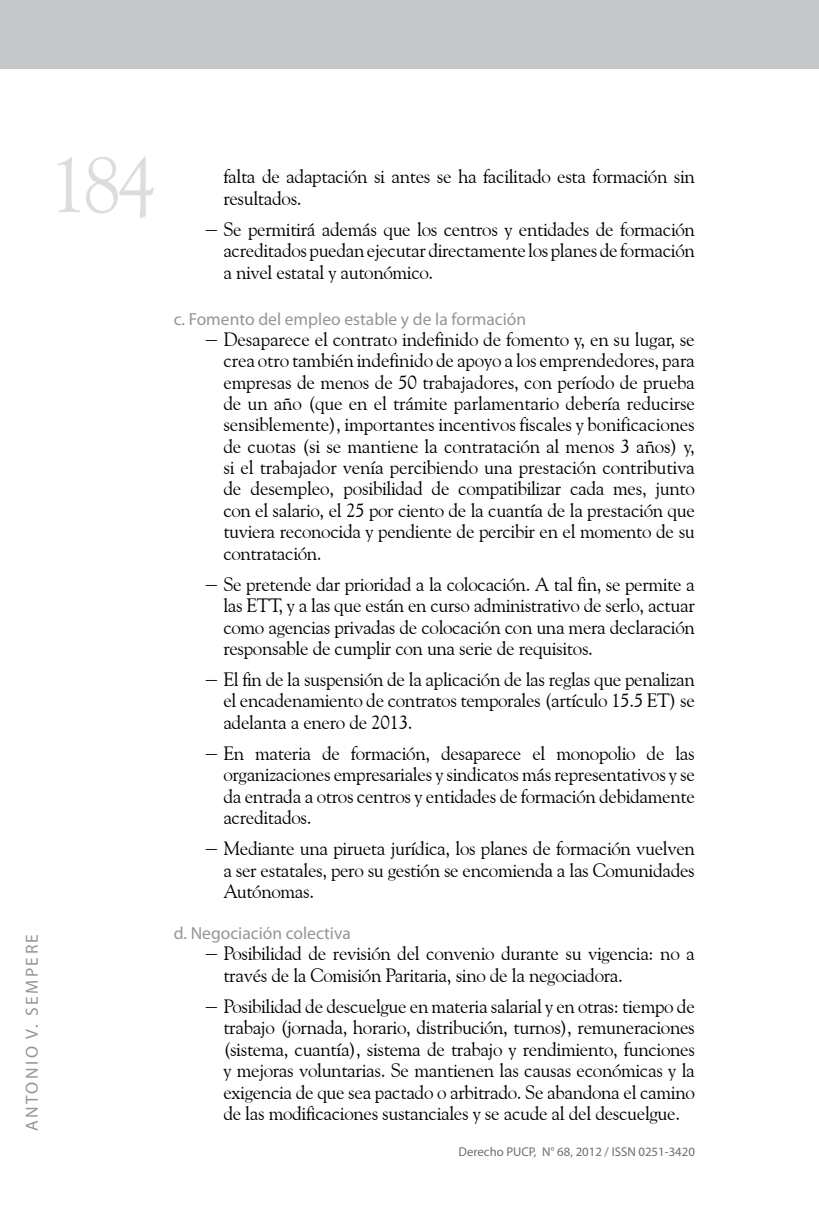
<style>
.page{position:relative;width:819px;height:1206px;background:#fff}
.page>*{position:absolute;margin:0;border:0;box-sizing:border-box;transform-origin:0 0}
.t1{font:78.75px "Goudy Old Style BT";color:#dcddde}
.t2{font:19.25px/21.3px "Goudy Old Style BT";letter-spacing:-.02em;color:#000;text-align:justify}
.t3{font:17.5px "Myriad Pro";color:#939598}
.t4{font:17.5px "Myriad Pro";letter-spacing:.14em;color:#939598}
.t5{font:12.78px "Myriad Pro";color:#6d6e71}
</style>
<div class="page">
<div style="left:0;top:0;width:819px;height:69px;background:#c7c8ca"></div>
<h1 class="t1" style="left:49px;top:136px;width:109px">184</h1>
<p class="t4" style="left:21px;top:1131px;width:199px;rotate:-90deg">Antonio V. Sempere</p>
<p class="t2" style="left:223px;top:166px;width:473px">falta de adaptación si antes se ha facilitado esta formación sin resultados.</p>
<p class="t2" style="left:223px;top:218px;width:473px;text-indent:-20px">− Se permitirá además que los centros y entidades de formación acreditados puedan ejecutar directamente los planes de formación a nivel estatal y autonómico.</p>
<p class="t3" style="left:174px;top:308px;width:354px">c. Fomento del empleo estable y de la formación</p>
<p class="t2" style="left:223px;top:328px;width:473px;text-indent:-20px">− Desaparece el contrato indefinido de fomento y, en su lugar, se crea otro también indefinido de apoyo a los emprendedores, para empresas de menos de 50 trabajadores, con período de prueba de un año (que en el trámite parlamentario debería reducirse sensiblemente), importantes incentivos fiscales y bonificaciones de cuotas (si se mantiene la contratación al menos 3 años) y, si el trabajador venía percibiendo una prestación contributiva de desempleo, posibilidad de compatibilizar cada mes, junto con el salario, el 25 por ciento de la cuantía de la prestación que tuviera reconocida y pendiente de percibir en el momento de su contratación.</p>
<p class="t2" style="left:223px;top:573px;width:473px;text-indent:-20px">− Se pretende dar prioridad a la colocación. A tal fin, se permite a las ETT, y a las que están en curso administrativo de serlo, actuar como agencias privadas de colocación con una mera declaración responsable de cumplir con una serie de requisitos.</p>
<p class="t2" style="left:223px;top:668px;width:473px;text-indent:-20px">− El fin de la suspensión de la aplicación de las reglas que penalizan el encadenamiento de contratos temporales (artículo 15.5 ET) se adelanta a enero de 2013.</p>
<p class="t2" style="left:223px;top:742px;width:473px;text-indent:-20px">− En materia de formación, desaparece el monopolio de las organizaciones empresariales y sindicatos más representativos y se da entrada a otros centros y entidades de formación debidamente acreditados.</p>
<p class="t2" style="left:223px;top:837px;width:473px;text-indent:-20px">− Mediante una pirueta jurídica, los planes de formación vuelven a ser estatales, pero su gestión se encomienda a las Comunidades Autónomas.</p>
<p class="t3" style="left:174px;top:922px;width:179px">d. Negociación colectiva</p>
<p class="t2" style="left:223px;top:942px;width:473px;text-indent:-20px">− Posibilidad de revisión del convenio durante su vigencia: no a través de la Comisión Paritaria, sino de la negociadora.</p>
<p class="t2" style="left:223px;top:995px;width:473px;text-indent:-20px">− Posibilidad de descuelgue en materia salarial y en otras: tiempo de trabajo (jornada, horario, distribución, turnos), remuneraciones (sistema, cuantía), sistema de trabajo y rendimiento, funciones y mejoras voluntarias. Se mantienen las causas económicas y la exigencia de que sea pactado o arbitrado. Se abandona el camino de las modificaciones sustanciales y se acude al del descuelgue.</p>
<p class="t5" style="left:458px;top:1144px;width:160px">Derecho PUCP, N° 68, 2012 / ISSN</p>
<p class="t5" style="left:638px;top:1144px;width:58px">0251-3420</p>
</div>
